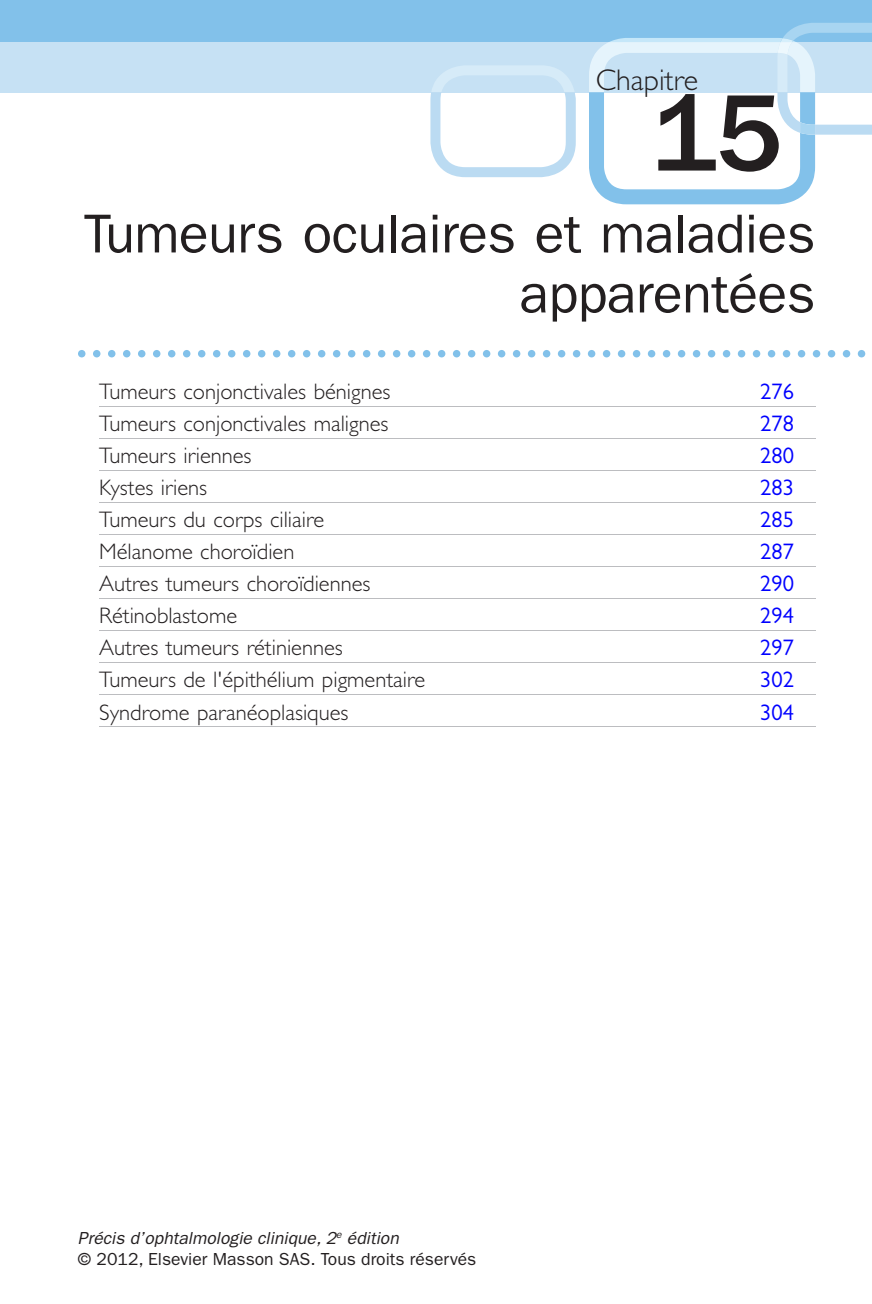
<style>
.page{position:relative;width:872px;height:1304px;background:#fff}
.page>*{position:absolute;margin:0;border:0;box-sizing:border-box;transform-origin:0 0}
.t1{font:500 112.5px "Franklin Gothic";color:#231f20}
.t2{font:55px/60px "Franklin Gothic";letter-spacing:-.01em;color:#231f20;text-align:right}
.t3{font:300 30px "Gill Sans";color:#231f20}
.t4{font:300 22.5px "Gill Sans";color:#231f20}
.t5{font:22.5px "Gill Sans";color:#00f}
.t6{font:17.5px/21px "Franklin Gothic";color:#231f20}
.s1{font-style:italic}
</style>
<div class="page">
<div style="left:0;top:0;width:872px;height:92px;background:#82c1ea"></div>
<div style="left:0;top:42px;width:872px;height:50px;background:#c6e1f4"></div>
<svg style="left:589px;top:23px;width:283px;height:181px"></svg>
<svg style="left:430px;top:66px;width:146px;height:111px"></svg>
<svg style="left:78px;top:350px;width:787px;height:7px"></svg>
<hr style="left:99px;top:406px;width:716px;height:1px;background:#bcbdc0">
<hr style="left:99px;top:438px;width:716px;height:1px;background:#bcbdc0">
<hr style="left:99px;top:470px;width:716px;height:1px;background:#bcbdc0">
<hr style="left:99px;top:502px;width:716px;height:1px;background:#bcbdc0">
<hr style="left:99px;top:534px;width:716px;height:1px;background:#bcbdc0">
<hr style="left:99px;top:566px;width:716px;height:1px;background:#bcbdc0">
<hr style="left:99px;top:598px;width:716px;height:1px;background:#bcbdc0">
<hr style="left:99px;top:630px;width:716px;height:1px;background:#bcbdc0">
<hr style="left:99px;top:662px;width:716px;height:1px;background:#bcbdc0">
<hr style="left:99px;top:694px;width:716px;height:1px;background:#bcbdc0">
<hr style="left:99px;top:727px;width:716px;height:1px;background:#bcbdc0">
<h3 class="t3" style="left:596px;top:64px;width:104px">Chapitre</h3>
<h1 class="t1" style="left:652px;top:70px;width:132px">15</h1>
<h2 class="t2" style="left:84px;top:204px;width:733px">Tumeurs oculaires et maladies apparentées</h2>
<p class="t4" style="left:99px;top:378px;width:293px">Tumeurs conjonctivales bénignes</p>
<p class="t5" style="left:760px;top:378px;width:35px">276</p>
<p class="t4" style="left:99px;top:411px;width:291px">Tumeurs conjonctivales malignes</p>
<p class="t5" style="left:760px;top:410px;width:35px">278</p>
<p class="t4" style="left:99px;top:443px;width:154px">Tumeurs iriennes</p>
<p class="t5" style="left:760px;top:442px;width:35px">280</p>
<p class="t4" style="left:99px;top:475px;width:109px">Kystes iriens</p>
<p class="t5" style="left:760px;top:474px;width:35px">283</p>
<p class="t4" style="left:99px;top:507px;width:227px">Tumeurs du corps ciliaire</p>
<p class="t5" style="left:760px;top:506px;width:35px">285</p>
<p class="t4" style="left:99px;top:539px;width:197px">Mélanome choroïdien</p>
<p class="t5" style="left:760px;top:539px;width:35px">287</p>
<p class="t4" style="left:99px;top:571px;width:273px">Autres tumeurs choroïdiennes</p>
<p class="t5" style="left:760px;top:571px;width:35px">290</p>
<p class="t4" style="left:99px;top:603px;width:139px">Rétinoblastome</p>
<p class="t5" style="left:760px;top:603px;width:35px">294</p>
<p class="t4" style="left:99px;top:635px;width:245px">Autres tumeurs rétiniennes</p>
<p class="t5" style="left:760px;top:635px;width:35px">297</p>
<p class="t4" style="left:99px;top:667px;width:327px">Tumeurs de l'épithélium pigmentaire</p>
<p class="t5" style="left:760px;top:667px;width:35px">302</p>
<p class="t4" style="left:99px;top:699px;width:251px">Syndrome paranéoplasiques</p>
<p class="t5" style="left:760px;top:699px;width:35px">304</p>
<p class="t6" style="left:78px;top:1228px;width:400px"><span class="s1">Précis d’ophtalmologie clinique, 2</span><sup>e</sup> <span class="s1">édition<br></span>© 2012, Elsevier Masson SAS. Tous droits réservés</p>
</div>
